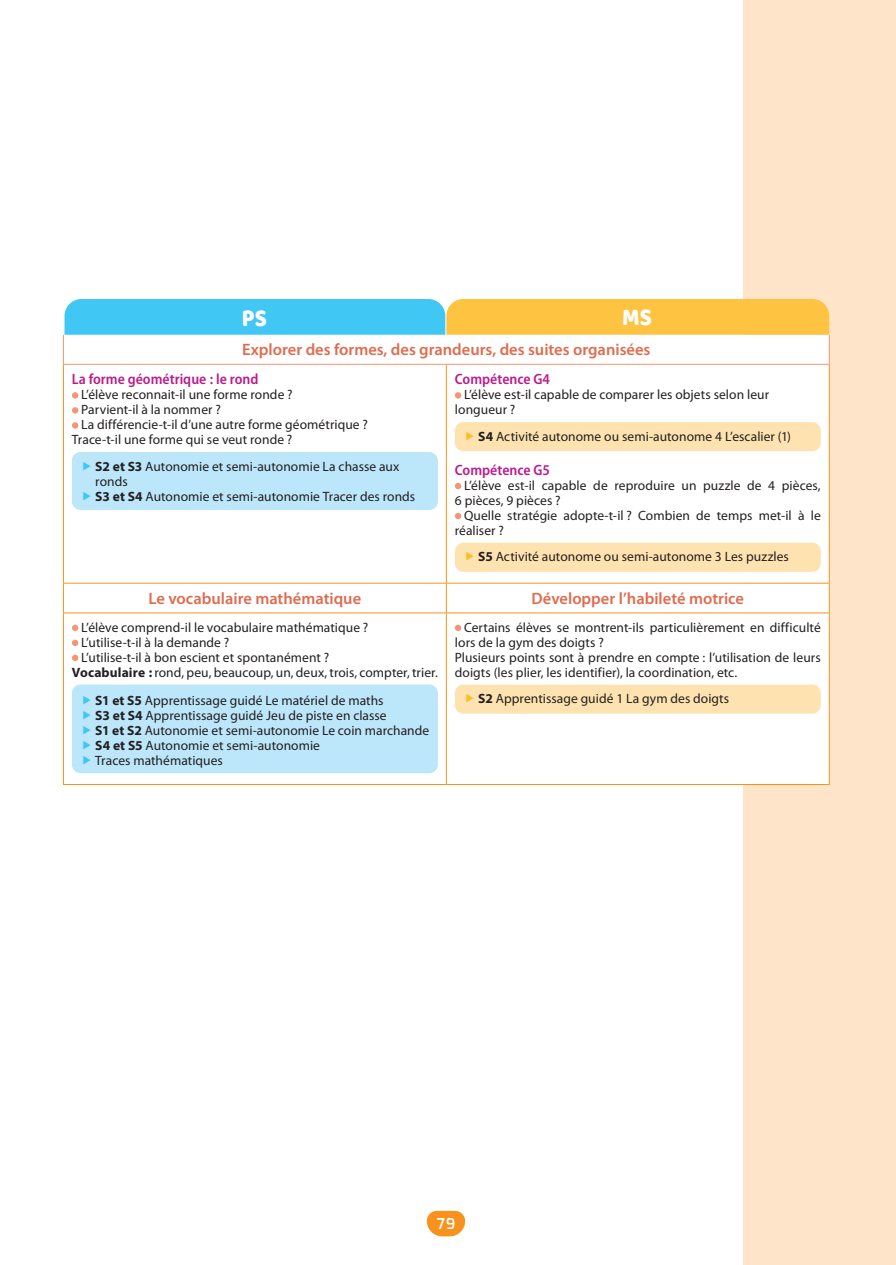
<style>
.page{position:relative;width:896px;height:1265px;background:#fff}
.page>*{position:absolute;margin:0;border:0;box-sizing:border-box;transform-origin:0 0}
.t1{font:25.05px "Baloo";color:#fff;scale:.88 1}
.t2{font:600 16.5px "Myriad Pro";color:#df6c4f}
.t3{font:600 semi-condensed 15px "Myriad Pro";color:#bb1b8d}
.t4{font:600 15px "Exo";color:#fff}
.t5{font:13.5px/15px "Myriad Pro";letter-spacing:.005em;color:#231f20}
.s1{font-weight:700}
</style>
<div class="page">
<svg style="left:427px;top:1210px;width:38px;height:26px"></svg>
<div style="left:743px;top:0;width:152px;height:1265px;background:#fee5ca"></div>
<svg style="left:64px;top:365px;width:764px;height:419px"></svg>
<hr style="left:63px;top:364px;width:383px;height:1px;background:#f69573">
<hr style="left:446px;top:364px;width:383px;height:1px;background:#f69573">
<hr style="left:63px;top:365px;width:1px;height:218px;background:#f7931d">
<hr style="left:63px;top:613px;width:1px;height:171px;background:#f7931d">
<hr style="left:446px;top:365px;width:1px;height:218px;background:#f7931d">
<hr style="left:828px;top:365px;width:1px;height:218px;background:#f7931d">
<svg style="left:63px;top:583px;width:766px;height:29px"></svg>
<hr style="left:63px;top:612px;width:383px;height:1px;background:#f7931d">
<hr style="left:446px;top:612px;width:383px;height:1px;background:#f7931d">
<hr style="left:446px;top:613px;width:1px;height:171px;background:#f7931d">
<hr style="left:828px;top:613px;width:1px;height:171px;background:#f7931d">
<hr style="left:63px;top:784px;width:383px;height:1px;background:#f7931d">
<hr style="left:446px;top:784px;width:383px;height:1px;background:#f7931d">
<svg style="left:63px;top:299px;width:766px;height:65px"></svg>
<svg style="left:72px;top:392px;width:6px;height:6px"></svg>
<svg style="left:72px;top:407px;width:6px;height:6px"></svg>
<svg style="left:72px;top:422px;width:6px;height:6px"></svg>
<div style="left:72px;top:452px;width:366px;height:58px;background:#bce6fa;border-radius:9px"></div>
<svg style="left:455px;top:392px;width:6px;height:6px"></svg>
<div style="left:455px;top:422px;width:365px;height:29px;background:#fee3b0;border-radius:9px"></div>
<svg style="left:455px;top:483px;width:6px;height:6px"></svg>
<svg style="left:455px;top:513px;width:6px;height:6px"></svg>
<div style="left:455px;top:543px;width:365px;height:29px;background:#fee3b0;border-radius:9px"></div>
<div style="left:72px;top:624px;width:6px;height:7px;background:#f69573;border-radius:50%"></div>
<div style="left:72px;top:639px;width:6px;height:7px;background:#f69573;border-radius:50%"></div>
<div style="left:72px;top:654px;width:6px;height:7px;background:#f69573;border-radius:50%"></div>
<div style="left:72px;top:684px;width:366px;height:89px;background:#bce6fa;border-radius:9px"></div>
<div style="left:455px;top:624px;width:6px;height:7px;background:#f69573;border-radius:50%"></div>
<div style="left:455px;top:684px;width:365px;height:29px;background:#fee3b0;border-radius:9px"></div>
<h1 class="t1" style="left:242px;top:302px;width:30px">PS</h1>
<h1 class="t1" style="left:622px;top:302px;width:35px">MS</h1>
<p class="t2" style="left:242px;top:341px;width:409px">Explorer des formes, des grandeurs, des suites organisées</p>
<p class="t3" style="left:72px;top:371px;width:188px">La forme géométrique : le rond</p>
<p class="t5" style="left:81px;top:387px;width:213px">L’élève reconnait-il une forme ronde ?</p>
<p class="t5" style="left:81px;top:402px;width:141px">Parvient-il à la nommer ?</p>
<p class="t5" style="left:81px;top:417px;width:288px">La différencie-t-il d’une autre forme géométrique ?</p>
<p class="t5" style="left:72px;top:432px;width:222px">Trace-t-il une forme qui se veut ronde ?</p>
<p class="t5" style="left:95px;top:459px;width:321px"><span class="s1">S2 et S3</span> Autonomie et semi-autonomie La chasse aux ronds<br><span class="s1">S3 et S4</span> Autonomie et semi-autonomie Tracer des ronds</p>
<p class="t3" style="left:455px;top:371px;width:97px">Compétence G4</p>
<p class="t5" style="left:455px;top:387px;width:316px;text-indent:9px">L’élève est-il capable de comparer les objets selon leur longueur ?</p>
<p class="t5" style="left:478px;top:429px;width:314px"><span class="s1">S4</span> Activité autonome ou semi-autonome 4 L’escalier (1)</p>
<p class="t3" style="left:455px;top:461px;width:97px">Compétence G5</p>
<p class="t5" style="left:455px;top:478px;width:367px;text-indent:9px">L’élève est-il capable de reproduire un puzzle de 4 pièces,<br>6 pièces, 9 pièces ?</p>
<p class="t5" style="left:455px;top:508px;width:367px;text-indent:9px">Quelle stratégie adopte-t-il ? Combien de temps met-il à le réaliser ?</p>
<p class="t5" style="left:478px;top:549px;width:312px"><span class="s1">S5</span> Activité autonome ou semi-autonome 3 Les puzzles</p>
<p class="t2" style="left:149px;top:589px;width:214px">Le vocabulaire mathématique</p>
<p class="t2" style="left:531px;top:589px;width:214px">Développer l’habileté motrice</p>
<p class="t5" style="left:81px;top:620px;width:289px">L’élève comprend-il le vocabulaire mathématique ?</p>
<p class="t5" style="left:81px;top:635px;width:150px">L’utilise-t-il à la demande ?</p>
<p class="t5" style="left:81px;top:650px;width:250px">L’utilise-t-il à bon escient et spontanément ?</p>
<p class="t5" style="left:72px;top:665px;width:367px"><span class="s1">Vocabulaire :</span> rond, peu, beaucoup, un, deux, trois, compter, trier.</p>
<p class="t5" style="left:95px;top:693px;width:335px"><span class="s1">S1 et S5</span> Apprentissage guidé Le matériel de maths<br><span class="s1">S3 et S4</span> Apprentissage guidé Jeu de piste en classe<br><span class="s1">S1 et S2</span> Autonomie et semi-autonomie Le coin marchande <span class="s1">S4 et S5</span> Autonomie et semi-autonomie<br>Traces mathématiques</p>
<p class="t5" style="left:455px;top:620px;width:367px;text-indent:9px">Certains élèves se montrent-ils particulièrement en difficulté lors de la gym des doigts ?<br>Plusieurs points sont à prendre en compte : l’utilisation de leurs doigts (les plier, les identifier), la coordination, etc.</p>
<p class="t5" style="left:478px;top:691px;width:252px"><span class="s1">S2</span> Apprentissage guidé 1 La gym des doigts</p>
<p class="t4" style="left:436px;top:1214px;width:20px">79</p>
</div>
